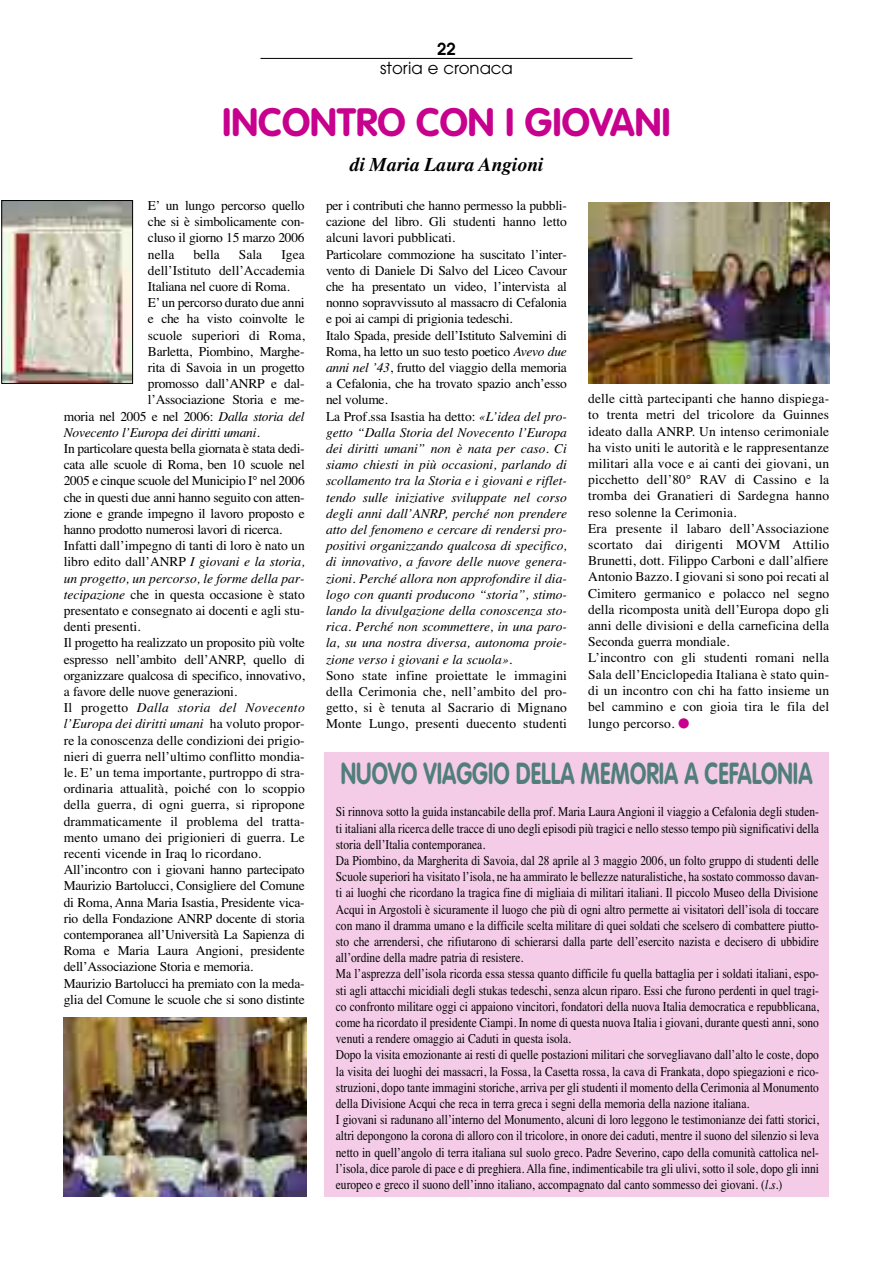
<style>
.page{position:relative;width:893px;height:1263px;background:#fff}
.page>*{position:absolute;margin:0;border:0;box-sizing:border-box;transform-origin:0 0}
.t1{font:700 39px "VAG Rounded";color:#c7008d}
.t2{font:700 30px "VAG Rounded";color:#517e7b;scale:.75 1}
.t3{font:italic 700 19.5px "Times";color:#000}
.t4{font:16.5px/19.5px "Avant Garde";color:#000;text-align:center}
.t5{font:13.5px/16.2px "Times";color:#000;scale:.85 1}
.t6{font:13.5px/16.2px "Times";letter-spacing:-.02em;color:#000}
.t7{font:13.5px/16.2px "Times";color:#000;text-align:justify}
.t8{font:italic 13.5px "Times";color:#000}
.t9{font:italic 13.5px "Times";letter-spacing:-.02em;color:#000}
.t10{font:italic 13.5px "Times";letter-spacing:.02em;color:#000}
.s1{font-weight:600}
.s2{font-style:italic}
.s3{font-style:normal}
.s4{color:#c7008d}
</style>
<div class="page">
<div style="left:324px;top:752px;width:505px;height:444px;background:#f4cce8"></div>
<hr style="left:260px;top:58px;width:372px;height:1px;background:#000">
<img style="left:588px;top:203px;width:241px;height:180px">
<img style="left:3px;top:202px;width:128px;height:180px">
<div style="left:1px;top:200px;width:132px;height:184px;border:1px solid #000"></div>
<img style="left:64px;top:1017px;width:242px;height:179px">
<p class="t4" style="left:380px;top:40px;width:134px"><span class="s1">22<br></span>storia e cronaca</p>
<p class="t1" style="left:222px;top:106px;width:450px">INCONTRO CON I GIOVANI</p>
<p class="t3" style="left:350px;top:152px;width:195px">di Maria Laura Angioni</p>
<p class="t7" style="left:148px;top:197px;width:158px">E’ un lungo percorso quello che si è simbolicamente con&shy;cluso il giorno 15 marzo 2006 nella</p>
<p class="t7" style="left:193px;top:246px;width:28px">bella</p>
<p class="t7" style="left:239px;top:246px;width:25px">Sala</p>
<p class="t7" style="left:281px;top:246px;width:25px">Igea</p>
<p class="t7" style="left:148px;top:262px;width:158px">dell’Istituto dell’Accademia</p>
<p class="t6" style="left:148px;top:278px;width:143px">Italiana nel cuore di Roma.</p>
<p class="t6" style="left:148px;top:294px;width:158px">E’un percorso durato due anni</p>
<p class="t6" style="left:148px;top:311px;width:158px">e che ha visto coinvolte le</p>
<p class="t7" style="left:148px;top:327px;width:158px">scuole superiori di Roma,</p>
<p class="t6" style="left:148px;top:343px;width:158px">Barletta, Piombino, Marghe-</p>
<p class="t6" style="left:148px;top:359px;width:158px">rita di Savoia in un progetto</p>
<p class="t6" style="left:148px;top:375px;width:158px">promosso dall’ANRP e dal-</p>
<p class="t6" style="left:148px;top:392px;width:158px">l’Associazione Storia e me-</p>
<p class="t6" style="left:64px;top:408px;width:242px">moria nel 2005 e nel 2006: <span class="s2">Dalla storia del</span></p>
<p class="t9" style="left:64px;top:424px;width:197px">Novecento l’Europa dei diritti umani<span class="s3">.</span></p>
<p class="t6" style="left:64px;top:440px;width:242px">In particolare questa bella giornata è stata dedi-</p>
<p class="t6" style="left:64px;top:456px;width:242px">cata alle scuole di Roma, ben 10 scuole nel</p>
<p class="t6" style="left:64px;top:473px;width:242px">2005 e cinque scuole del Municipio I° nel 2006</p>
<p class="t6" style="left:64px;top:489px;width:242px">che in questi due anni hanno seguito con atten-</p>
<p class="t6" style="left:64px;top:505px;width:242px">zione e grande impegno il lavoro proposto e</p>
<p class="t6" style="left:64px;top:521px;width:220px">hanno prodotto numerosi lavori di ricerca.</p>
<p class="t7" style="left:64px;top:537px;width:242px">Infatti dall’impegno di tanti di loro è nato un</p>
<p class="t7" style="left:64px;top:554px;width:242px">libro edito dall’ANRP <span class="s2">I giovani e la storia,</span></p>
<p class="t8" style="left:64px;top:570px;width:242px">un progetto, un percorso, le forme della par-</p>
<p class="t7" style="left:64px;top:586px;width:242px"><span class="s2">tecipazione</span> che in questa occasione è stato</p>
<p class="t7" style="left:64px;top:602px;width:242px">presentato e consegnato ai docenti e agli stu-</p>
<p class="t7" style="left:64px;top:618px;width:78px">denti presenti.</p>
<p class="t6" style="left:64px;top:635px;width:242px">Il progetto ha realizzato un proposito più volte</p>
<p class="t7" style="left:64px;top:651px;width:242px">espresso nell’ambito dell’ANRP, quello di</p>
<p class="t6" style="left:64px;top:667px;width:242px">organizzare qualcosa di specifico, innovativo,</p>
<p class="t6" style="left:64px;top:683px;width:175px">a favore delle nuove generazioni.</p>
<p class="t10" style="left:64px;top:700px;width:242px"><span class="s3">Il progetto</span> Dalla storia del Novecento</p>
<p class="t8" style="left:64px;top:716px;width:242px">l’Europa dei diritti umani <span class="s3">ha voluto propor-</span></p>
<p class="t7" style="left:64px;top:732px;width:242px">re la conoscenza delle condizioni dei prigio-</p>
<p class="t7" style="left:64px;top:748px;width:242px">nieri di guerra nell’ultimo conflitto mondia-</p>
<p class="t7" style="left:64px;top:764px;width:242px">le. E’ un tema importante, purtroppo di stra-</p>
<p class="t7" style="left:64px;top:780px;width:242px">ordinaria attualità, poiché con lo scoppio</p>
<p class="t7" style="left:64px;top:797px;width:242px">della guerra, di ogni guerra, si ripropone</p>
<p class="t7" style="left:64px;top:813px;width:242px">drammaticamente il problema del tratta-</p>
<p class="t7" style="left:64px;top:829px;width:242px">mento umano dei prigionieri di guerra. Le</p>
<p class="t7" style="left:64px;top:845px;width:199px">recenti vicende in Iraq lo ricordano.</p>
<p class="t6" style="left:64px;top:861px;width:242px">All’incontro con i giovani hanno partecipato</p>
<p class="t6" style="left:64px;top:878px;width:242px">Maurizio Bartolucci, Consigliere del Comune</p>
<p class="t6" style="left:64px;top:894px;width:242px">di Roma, Anna Maria Isastia, Presidente vica-</p>
<p class="t6" style="left:64px;top:910px;width:242px">rio della Fondazione ANRP docente di storia</p>
<p class="t6" style="left:64px;top:926px;width:242px">contemporanea all’Università La Sapienza di</p>
<p class="t7" style="left:64px;top:942px;width:242px">Roma e Maria Laura Angioni, presidente</p>
<p class="t6" style="left:64px;top:959px;width:191px">dell’Associazione Storia e memoria.</p>
<p class="t6" style="left:64px;top:975px;width:242px">Maurizio Bartolucci ha premiato con la meda-</p>
<p class="t6" style="left:64px;top:991px;width:242px">glia del Comune le scuole che si sono distinte</p>
<p class="t6" style="left:326px;top:197px;width:242px">per i contributi che hanno permesso la pubbli&shy;cazione del libro. Gli studenti hanno letto alcuni lavori pubblicati.<br>Particolare commozione ha suscitato l’inter&shy;vento di Daniele Di Salvo del Liceo Cavour che ha presentato un video, l’intervista al nonno sopravvissuto al massacro di Cefalonia e poi ai campi di prigionia tedeschi.<br>Italo Spada, preside dell’Istituto Salvemini di Roma, ha letto un suo testo poetico <span class="s2">Avevo due anni nel ’43</span>, frutto del viaggio della memoria a Cefalonia, che ha trovato spazio anch’esso nel volume.<br>La Prof.ssa Isastia ha detto: <span class="s2">«L’idea del pro&shy;getto “Dalla Storia del Novecento l’Europa dei diritti umani” non è nata per caso. Ci siamo chiesti in più occasioni, parlando di scollamento tra la Storia e i giovani e riflet&shy;tendo sulle iniziative sviluppate nel corso degli anni dall’ANRP, perché non prendere atto del fenomeno e cercare di rendersi pro&shy;positivi organizzando qualcosa di specifico, di innovativo, a favore delle nuove genera&shy;zioni. Perché allora non approfondire il dia&shy;logo con quanti producono “storia”, stimo&shy;lando la divulgazione della conoscenza sto&shy;rica. Perché non scommettere, in una paro&shy;la, su una nostra diversa, autonoma proie&shy;zione verso i giovani e la scuola».<br></span>Sono state infine proiettate le immagini della Cerimonia che, nell’ambito del pro&shy;getto, si è tenuta al Sacrario di Mignano Monte Lungo, presenti duecento studenti</p>
<p class="t7" style="left:588px;top:390px;width:242px;text-align:left">delle città partecipanti che hanno dispiega&shy;to trenta metri del tricolore da Guinnes ideato dalla ANRP. Un intenso cerimoniale ha visto uniti le autorità e le rappresentanze militari alla voce e ai canti dei giovani, un picchetto dell’80° RAV di Cassino e la tromba dei Granatieri di Sardegna hanno reso solenne la Cerimonia.<br>Era presente il labaro dell’Associazione scortato dai dirigenti MOVM Attilio Brunetti, dott. Filippo Carboni e dall’alfiere Antonio Bazzo. I giovani si sono poi recati al Cimitero germanico e polacco nel segno della ricomposta unità dell’Europa dopo gli anni delle divisioni e della carneficina della Seconda guerra mondiale.<br>L’incontro con gli studenti romani nella Sala dell’Enciclopedia Italiana è stato quin&shy;di un incontro con chi ha fatto insieme un bel cammino e con gioia tira le fila del lungo percorso. <span class="s4">●</span></p>
<p class="t2" style="left:341px;top:761px;width:630px">NUOVO VIAGGIO DELLA MEMORIA A CEFALONIA</p>
<p class="t5" style="left:336px;top:803px;width:570px">Si rinnova sotto la guida instancabile della prof. Maria Laura Angioni il viaggio a Cefalonia degli studen&shy;ti italiani alla ricerca delle tracce di uno degli episodi più tragici e nello stesso tempo più significativi della storia dell’Italia contemporanea.<br>Da Piombino, da Margherita di Savoia, dal 28 aprile al 3 maggio 2006, un folto gruppo di studenti delle Scuole superiori ha visitato l’isola, ne ha ammirato le bellezze naturalistiche, ha sostato commosso davan&shy;ti ai luoghi che ricordano la tragica fine di migliaia di militari italiani. Il piccolo Museo della Divisione Acqui in Argostoli è sicuramente il luogo che più di ogni altro permette ai visitatori dell’isola di toccare con mano il dramma umano e la difficile scelta militare di quei soldati che scelsero di combattere piutto&shy;sto che arrendersi, che rifiutarono di schierarsi dalla parte dell’esercito nazista e decisero di ubbidire all’ordine della madre patria di resistere.<br>Ma l’asprezza dell’isola ricorda essa stessa quanto difficile fu quella battaglia per i soldati italiani, espo&shy;sti agli attacchi micidiali degli stukas tedeschi, senza alcun riparo. Essi che furono perdenti in quel tragi&shy;co confronto militare oggi ci appaiono vincitori, fondatori della nuova Italia democratica e repubblicana, come ha ricordato il presidente Ciampi. In nome di questa nuova Italia i giovani, durante questi anni, sono venuti a rendere omaggio ai Caduti in questa isola.<br>Dopo la visita emozionante ai resti di quelle postazioni militari che sorvegliavano dall’alto le coste, dopo la visita dei luoghi dei massacri, la Fossa, la Casetta rossa, la cava di Frankata, dopo spiegazioni e rico&shy;struzioni, dopo tante immagini storiche, arriva per gli studenti il momento della Cerimonia al Monumento della Divisione Acqui che reca in terra greca i segni della memoria della nazione italiana.<br>I giovani si radunano all’interno del Monumento, alcuni di loro leggono le testimonianze dei fatti storici, altri depongono la corona di alloro con il tricolore, in onore dei caduti, mentre il suono del silenzio si leva netto in quell’angolo di terra italiana sul suolo greco. Padre Severino, capo della comunità cattolica nel&shy;l’isola, dice parole di pace e di preghiera. Alla fine, indimenticabile tra gli ulivi, sotto il sole, dopo gli inni europeo e greco il suono dell’inno italiano, accompagnato dal canto sommesso dei giovani. (<span class="s2">l.s.</span>)</p>
</div>
